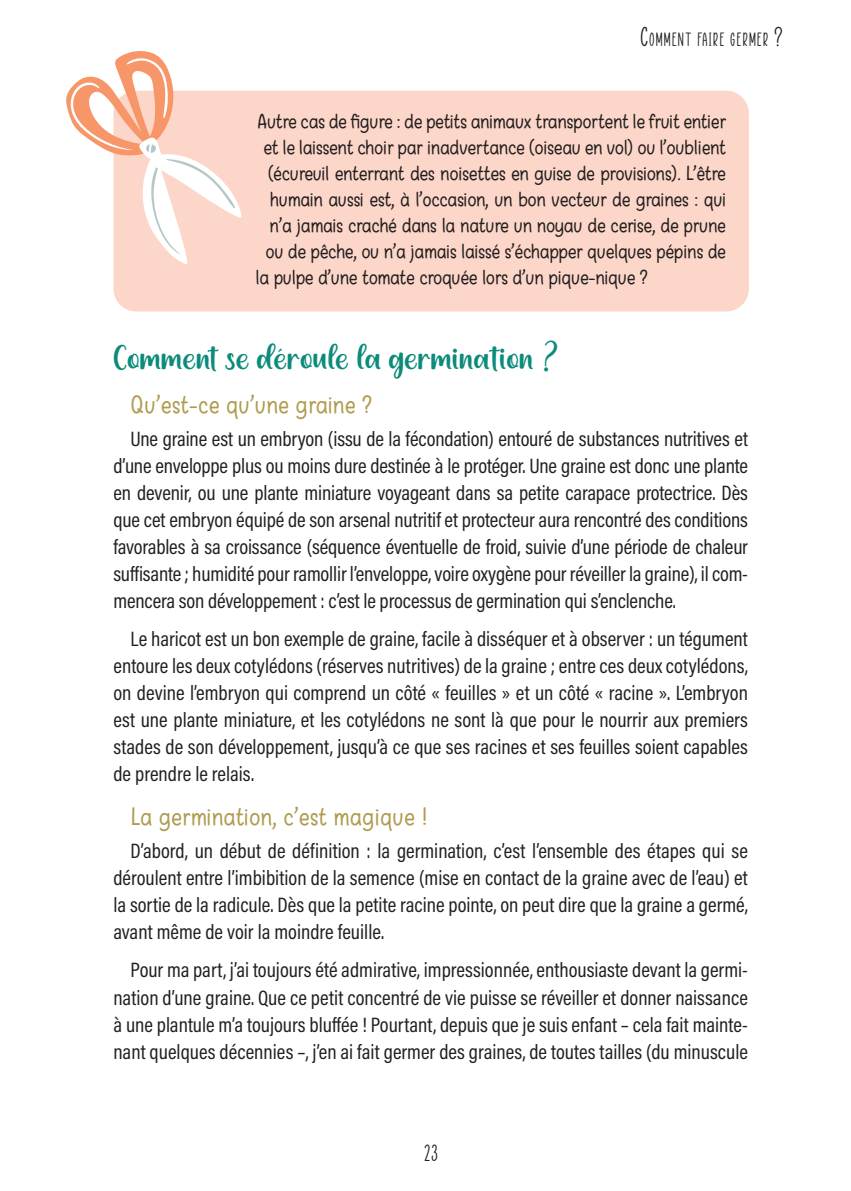
<style>
.page{position:relative;width:851px;height:1191px;background:#fff}
.page>*{position:absolute;margin:0;border:0;box-sizing:border-box;transform-origin:0 0}
.t1{font:34px "plankton";color:#0c8b7a}
.t2{font:300 26px "Warung Kopi";color:#af9c50}
.t3{font:24px "Paper Flowers";color:#231f20}
.t4{font:21px/27px "Acumin Variable Concept";color:#231f20;text-align:justify}
.t5{font:300 21px "Warung Kopi";letter-spacing:-.02em;color:#231f20}
.t6{font:19.6px "Paper Flowers";letter-spacing:.045em;color:#231f20}
.s1{font-size:28px}
</style>
<div class="page">
<div style="left:113px;top:91px;width:635px;height:220px;background:#fcd7c9;border-radius:23px"></div>
<svg style="left:66px;top:51px;width:175px;height:213px"></svg>
<p class="t6" style="left:640px;top:29px;width:144px"><span class="s1">C</span>OMMENT FAIRE GERMER <span class="s1">?</span></p>
<p class="t5" style="left:257px;top:109px;width:470px">Autre cas de figure : de petits animaux transportent le fruit entier</p>
<p class="t5" style="left:263px;top:135px;width:464px">et le laissent choir par inadvertance (oiseau en vol) ou l’oublient</p>
<p class="t5" style="left:267px;top:161px;width:460px">(écureuil enterrant des noisettes en guise de provisions). L’être</p>
<p class="t5" style="left:269px;top:187px;width:458px">humain aussi est, à l’occasion, un bon vecteur de graines : qui</p>
<p class="t5" style="left:269px;top:213px;width:458px">n’a jamais craché dans la nature un noyau de cerise, de prune</p>
<p class="t5" style="left:265px;top:239px;width:462px">ou de pêche, ou n’a jamais laissé s’échapper quelques pépins de</p>
<p class="t5" style="left:255px;top:265px;width:394px">la pulpe d’une tomate croquée lors d’un pique-nique ?</p>
<h1 class="t1" style="left:113px;top:337px;width:456px">Comment se déroule la germination ?</h1>
<p class="t2" style="left:130px;top:390px;width:243px">Qu’est-ce qu’une graine ?</p>
<p class="t4" style="left:113px;top:424px;width:636px;text-indent:17px">Une graine est un embryon (issu de la fécondation) entouré de substances nutritives et d’une enveloppe plus ou moins dure destinée à le protéger. Une graine est donc une plante en devenir, ou une plante miniature voyageant dans sa petite carapace protectrice. Dès que cet embryon équipé de son arsenal nutritif et protecteur aura rencontré des conditions favorables à sa croissance (séquence éventuelle de froid, suivie d’une période de chaleur suffisante ; humidité pour ramollir l’enveloppe, voire oxygène pour réveiller la graine), il com&shy;mencera son développement : c’est le processus de germination qui s’enclenche.</p>
<p class="t4" style="left:113px;top:625px;width:636px;text-indent:17px">Le haricot est un bon exemple de graine, facile à disséquer et à observer : un tégument entoure les deux cotylédons (réserves nutritives) de la graine ; entre ces deux cotylédons, on devine l’embryon qui comprend un côté « feuilles » et un côté « racine ». L’embryon est une plante miniature, et les cotylédons ne sont là que pour le nourrir aux premiers stades de son développement, jusqu’à ce que ses racines et ses feuilles soient capables de prendre le relais.</p>
<p class="t2" style="left:130px;top:802px;width:298px">La germination, c’est magique !</p>
<p class="t4" style="left:113px;top:836px;width:636px;text-indent:17px">D’abord, un début de définition : la germination, c’est l’ensemble des étapes qui se déroulent entre l’imbibition de la semence (mise en contact de la graine avec de l’eau) et la sortie de la radicule. Dès que la petite racine pointe, on peut dire que la graine a germé, avant même de voir la moindre feuille.</p>
<p class="t4" style="left:113px;top:956px;width:636px;text-indent:17px">Pour ma part, j’ai toujours été admirative, impressionnée, enthousiaste devant la germi&shy;nation d’une graine. Que ce petit concentré de vie puisse se réveiller et donner naissance à une plantule m’a toujours bluffée ! Pourtant, depuis que je suis enfant – cela fait mainte&shy;nant quelques décennies –, j’en ai fait germer des graines, de toutes tailles (du minuscule</p>
<p class="t3" style="left:424px;top:1141px;width:15px">23</p>
</div>
